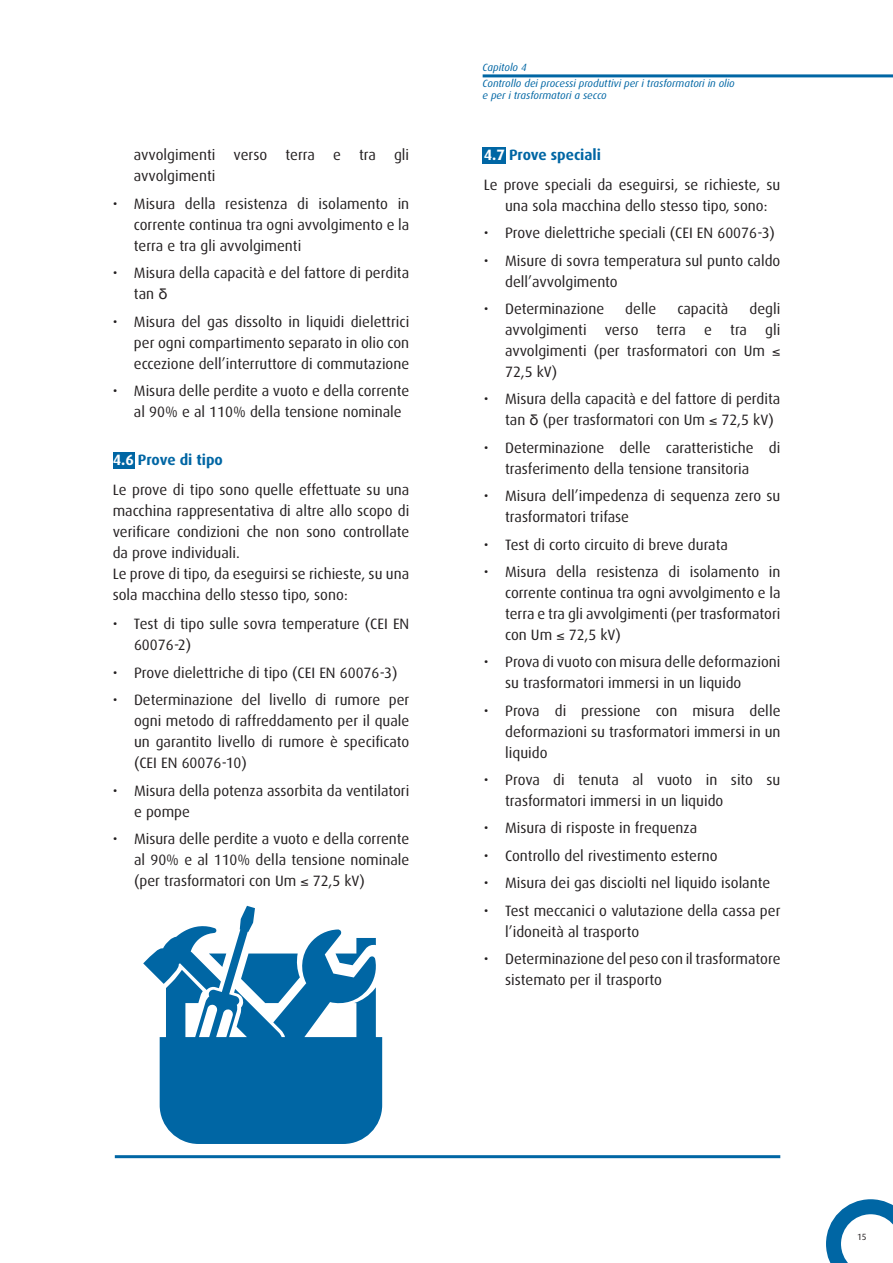
<style>
.page{position:relative;width:893px;height:1263px;background:#fff}
.page>*{position:absolute;margin:0;border:0;box-sizing:border-box;transform-origin:0 0}
.t1{font:15px/21px "Dax";color:#231f20}
.t2{font:italic 10.5px/16.2px "Dax";color:#0066a4}
.t3{font:9px "Dax";color:#231f20}
.s1{font-family:"Helvetica"}
.s2{font-weight:700;color:#fff}
.s3{font-weight:700;color:#0066a4}
</style>
<div class="page">
<svg style="left:826px;top:1199px;width:67px;height:64px"></svg>
<hr style="left:115px;top:1155px;width:665px;height:3px;background:#0066a4">
<div style="left:483px;top:147px;width:23px;height:17px;background:#0066a4"></div>
<div style="left:113px;top:452px;width:21px;height:17px;background:#0066a4"></div>
<hr style="left:483px;top:74px;width:410px;height:3px;background:#0066a4">
<svg style="left:143px;top:949px;width:17px;height:31px"></svg>
<svg style="left:160px;top:906px;width:222px;height:238px;fill:#0066a4"></svg>
<svg style="left:241px;top:953px;width:59px;height:50px"></svg>
<p class="t1" style="left:134px;top:145px;width:277px">avvolgimenti verso terra e tra gli avvolgimenti</p>
<p class="t1" style="left:134px;top:193px;width:277px;text-align:justify;text-indent:-21px">• Misura della resistenza di isolamento in corrente continua tra ogni avvolgimento e la terra e tra gli avvolgimenti</p>
<p class="t1" style="left:134px;top:263px;width:277px;text-indent:-21px">• Misura della capacità e del fattore di perdita tan <span class="s1">δ</span></p>
<p class="t1" style="left:134px;top:311px;width:277px;text-align:justify;text-indent:-21px">• Misura del gas dissolto in liquidi dielettrici per ogni compartimento separato in olio con eccezione dell’interruttore di commutazione</p>
<p class="t1" style="left:134px;top:380px;width:277px;text-indent:-21px">• Misura delle perdite a vuoto e della corrente al 90% e al 110% della tensione nominale</p>
<p class="t1" style="left:113px;top:445px;width:298px;line-height:29.5px"><span class="s2">4.6</span> <span class="s3">Prove di tipo<br></span>Le prove di tipo sono quelle effettuate su una</p>
<p class="t1" style="left:113px;top:500px;width:298px">macchina rappresentativa di altre allo scopo di verificare condizioni che non sono controllate da prove individuali.<br>Le prove di tipo, da eseguirsi se richieste, su una sola macchina dello stesso tipo, sono:</p>
<p class="t1" style="left:134px;top:614px;width:277px;text-indent:-21px">• Test di tipo sulle sovra temperature (CEI EN<br>60076-2)</p>
<p class="t1" style="left:113px;top:662px;width:286px">• Prove dielettriche di tipo (CEI EN 60076-3)</p>
<p class="t1" style="left:134px;top:690px;width:277px;text-align:justify;text-indent:-21px">• Determinazione del livello di rumore per ogni metodo di raffreddamento per il quale un garantito livello di rumore è specificato (CEI EN 60076-10)</p>
<p class="t1" style="left:134px;top:780px;width:277px;text-indent:-21px">• Misura della potenza assorbita da ventilatori e pompe</p>
<p class="t1" style="left:134px;top:828px;width:277px;text-align:justify;text-indent:-21px">• Misura delle perdite a vuoto e della corrente al 90% e al 110% della tensione nominale (per trasformatori con Um ≤ 72,5 kV)</p>
<p class="t2" style="left:483px;top:59px;width:254px">Capitolo 4<br>Controllo dei processi produttivi per i trasformatori in olio</p>
<p class="t2" style="left:483px;top:88px;width:126px">e per i trasformatori a secco</p>
<p class="t1" style="left:484px;top:141px;width:298px;line-height:29.5px"><span class="s2">4.7</span> <span class="s3">Prove speciali<br></span>Le prove speciali da eseguirsi, se richieste, su</p>
<p class="t1" style="left:505px;top:195px;width:264px">una sola macchina dello stesso tipo, sono:</p>
<p class="t1" style="left:484px;top:223px;width:293px">• Prove dielettriche speciali (CEI EN 60076-3)</p>
<p class="t1" style="left:505px;top:250px;width:277px;text-indent:-21px">• Misure di sovra temperatura sul punto caldo dell’avvolgimento</p>
<p class="t1" style="left:484px;top:298px;width:122px">• Determinazione</p>
<p class="t1" style="left:625px;top:298px;width:32px">delle</p>
<p class="t1" style="left:677px;top:298px;width:53px">capacità</p>
<p class="t1" style="left:505px;top:298px;width:277px;text-align:justify;text-indent:244px">degli avvolgimenti verso terra e tra gli avvolgimenti (per trasformatori con Um ≤ 72,5 kV)</p>
<p class="t1" style="left:505px;top:389px;width:277px;text-indent:-21px">• Misura della capacità e del fattore di perdita tan <span class="s1">δ</span> (per trasformatori con Um ≤ 72,5 kV)</p>
<p class="t1" style="left:505px;top:437px;width:277px;text-indent:-21px">• Determinazione delle caratteristiche di trasferimento della tensione transitoria</p>
<p class="t1" style="left:505px;top:486px;width:277px;text-indent:-21px">• Misura dell’impedenza di sequenza zero su trasformatori trifase</p>
<p class="t1" style="left:484px;top:534px;width:246px">• Test di corto circuito di breve durata</p>
<p class="t1" style="left:505px;top:561px;width:277px;text-align:justify;text-indent:-21px">• Misura della resistenza di isolamento in corrente continua tra ogni avvolgimento e la terra e tra gli avvolgimenti (per trasformatori con Um ≤ 72,5 kV)</p>
<p class="t1" style="left:505px;top:652px;width:277px;text-indent:-21px">• Prova di vuoto con misura delle deformazioni su trasformatori immersi in un liquido</p>
<p class="t1" style="left:505px;top:700px;width:277px;text-align:justify;text-indent:-21px">• Prova di pressione con misura delle deformazioni su trasformatori immersi in un liquido</p>
<p class="t1" style="left:505px;top:769px;width:277px;text-indent:-21px">• Prova di tenuta al vuoto in sito su trasformatori immersi in un liquido</p>
<p class="t1" style="left:484px;top:818px;width:215px">• Misura di risposte in frequenza</p>
<p class="t1" style="left:484px;top:845px;width:235px">• Controllo del rivestimento esterno</p>
<p class="t1" style="left:484px;top:873px;width:288px">• Misura dei gas disciolti nel liquido isolante</p>
<p class="t1" style="left:505px;top:900px;width:277px;text-indent:-21px">• Test meccanici o valutazione della cassa per l’idoneità al trasporto</p>
<p class="t1" style="left:505px;top:948px;width:277px;text-indent:-21px">• Determinazione del peso con il trasformatore sistemato per il trasporto</p>
<p class="t3" style="left:857px;top:1232px;width:11px">15</p>
</div>
